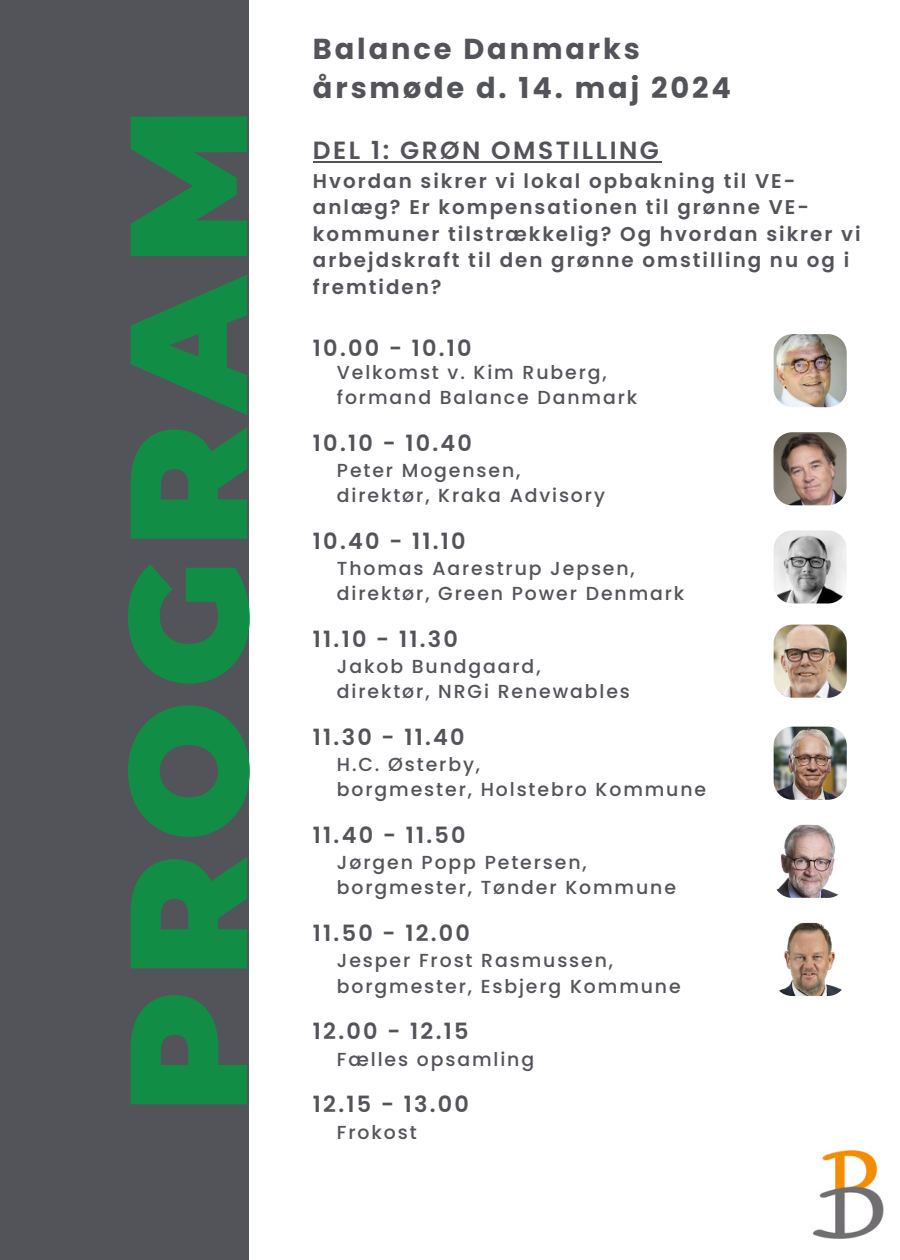
<style>
.page{position:relative;width:900px;height:1260px;background:#fff}
.page>*{position:absolute;margin:0;border:0;box-sizing:border-box;transform-origin:0 0}
.t1{font:900 166.5px "Montserrat";letter-spacing:.075em;color:#118d46}
.t2{font:700 28.75px/39.5px "Poppins";letter-spacing:.1em;color:#53535a}
.t3{font:600 24.75px "Poppins";letter-spacing:.1em;color:#53535a}
.t4{font:600 22.5px "Poppins";letter-spacing:.1em;color:#53535a}
.t5{font:600 20px/26.5px "Poppins";letter-spacing:.1em;color:#53535a}
.t6{font:500 18.75px "Poppins";letter-spacing:.1em;color:#53535a}
</style>
<div class="page">
<div style="left:0;top:0;width:249px;height:1260px;background:#53535a"></div>
<img style="left:813px;top:1150px;width:71px;height:89px">
<img style="left:774px;top:334px;width:73px;height:73px">
<img style="left:773px;top:432px;width:74px;height:73px">
<img style="left:774px;top:530px;width:73px;height:73px">
<img style="left:774px;top:625px;width:73px;height:73px">
<img style="left:774px;top:727px;width:73px;height:73px">
<img style="left:776px;top:825px;width:63px;height:73px">
<img style="left:779px;top:923px;width:63px;height:73px">
<hr style="left:313px;top:161px;width:348px;height:2px;background:#53535a">
<p class="t1" style="left:86px;top:1114px;width:1008px;rotate:-90deg">PROGRAM</p>
<p class="t2" style="left:313px;top:29px;width:419px">Balance Danmarks årsmøde d. 14. maj 2024</p>
<h3 class="t3" style="left:313px;top:133px;width:348px">DEL 1: GRØN OMSTILLING</h3>
<p class="t5" style="left:313px;top:167px;width:549px">Hvordan sikrer vi lokal opbakning til VE&shy;anlæg? Er kompensationen til grønne VE&shy;kommuner tilstrækkelig? Og hvordan sikrer vi arbejdskraft til den grønne omstilling nu og i fremtiden?</p>
<p class="t4" style="left:313px;top:333px;width:160px">10.00 - 10.10</p>
<p class="t6" style="left:337px;top:359px;width:271px">Velkomst v. Kim Ruberg,</p>
<p class="t6" style="left:337px;top:384px;width:302px">formand Balance Danmark</p>
<p class="t4" style="left:313px;top:427px;width:161px">10.10 - 10.40</p>
<h1 class="t6" style="left:337px;top:457px;width:185px">Peter Mogensen,</h1>
<h2 class="t6" style="left:337px;top:482px;width:270px">direktør, Kraka Advisory</h2>
<p class="t4" style="left:313px;top:525px;width:154px">10.40 - 11.10</p>
<p class="t6" style="left:337px;top:555px;width:299px">Thomas Aarestrup Jepsen,</p>
<p class="t6" style="left:337px;top:580px;width:349px">direktør, Green Power Denmark</p>
<p class="t4" style="left:313px;top:623px;width:147px">11.10 - 11.30</p>
<p class="t6" style="left:337px;top:653px;width:205px">Jakob Bundgaard,</p>
<p class="t6" style="left:337px;top:678px;width:295px">direktør, NRGi Renewables</p>
<p class="t4" style="left:313px;top:721px;width:153px">11.30 - 11.40</p>
<p class="t6" style="left:337px;top:751px;width:145px">H.C. Østerby,</p>
<p class="t6" style="left:337px;top:777px;width:371px">borgmester, Holstebro Kommune</p>
<p class="t4" style="left:313px;top:819px;width:154px">11.40 - 11.50</p>
<p class="t6" style="left:337px;top:850px;width:251px">Jørgen Popp Petersen,</p>
<p class="t6" style="left:337px;top:875px;width:341px">borgmester, Tønder Kommune</p>
<p class="t4" style="left:313px;top:918px;width:159px">11.50 - 12.00</p>
<p class="t6" style="left:337px;top:948px;width:278px">Jesper Frost Rasmussen,</p>
<p class="t6" style="left:337px;top:973px;width:345px">borgmester, Esbjerg Kommune</p>
<p class="t4" style="left:313px;top:1016px;width:157px">12.00 - 12.15</p>
<p class="t6" style="left:337px;top:1046px;width:199px">Fælles opsamling</p>
<p class="t4" style="left:313px;top:1089px;width:158px">12.15 - 13.00</p>
<p class="t6" style="left:337px;top:1119px;width:81px">Frokost</p>
</div>
